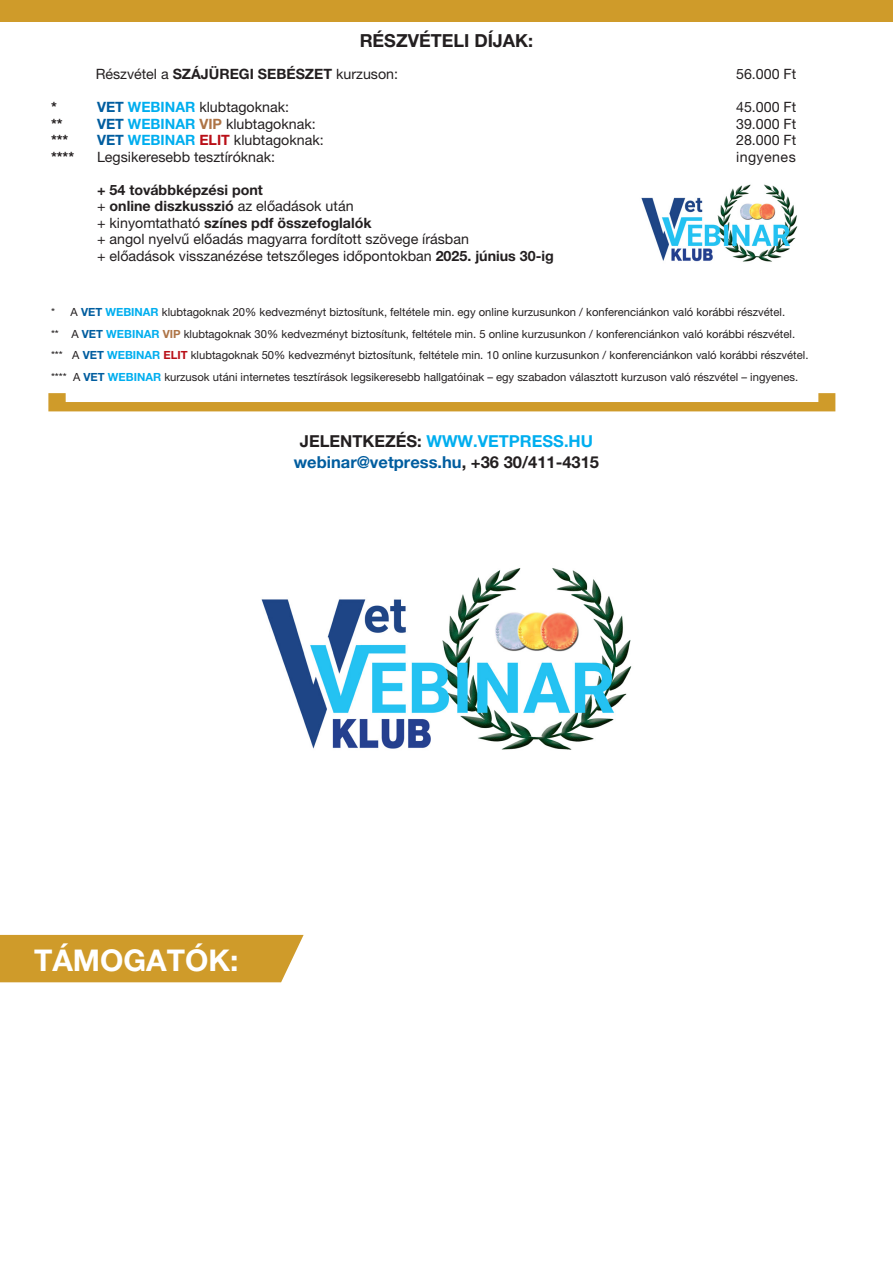
<style>
.page{position:relative;width:893px;height:1263px;background:#fff}
.page>*{position:absolute;margin:0;border:0;box-sizing:border-box;transform-origin:0 0}
.t1{font:700 30px "Helvetica Neue LT Pro";color:#fff}
.t2{font:700 18px "Helvetica Neue LT Pro";color:#231f20}
.t3{font:700 16.5px "Helvetica Neue LT Pro";color:#015d9f}
.t4{font:700 16.5px "Helvetica Neue LT Pro";color:#00aeef}
.t5{font:14.25px "Helvetica Neue LT Pro";color:#231f20}
.t6{font:700 14.25px "Helvetica Neue LT Pro";color:#231f20}
.t7{font:14.25px "Helvetica Neue LT Pro";letter-spacing:.03em;color:#231f20}
.t8{font:11.25px "Helvetica Neue LT Pro";color:#231f20}
.s1{font-weight:700}
.s2{font-weight:700;color:#015d9f}
.s3{font-weight:700;color:#00aeef}
.s4{font-weight:700;color:#ae7446}
.s5{font-weight:700;color:#b90f17}
.s6{font-weight:400}
.s7{color:#231f20}
</style>
<div class="page">
<svg style="left:48px;top:393px;width:788px;height:19px"></svg>
<img style="left:641px;top:184px;width:157px;height:78px">
<img style="left:261px;top:568px;width:371px;height:182px">
<div style="left:0;top:935px;width:304px;height:47px;background:#cf9b2a"></div>
<div style="left:0;top:0;width:893px;height:22px;background:#cf9b2a"></div>
<p class="t2" style="left:360px;top:29px;width:175px">RÉSZVÉTELI DÍJAK:</p>
<p class="t5" style="left:96px;top:66px;width:304px">Részvétel a <span class="s1">SZÁJÜREGI SEBÉSZET</span> kurzuson:</p>
<p class="t5" style="left:736px;top:66px;width:62px">56.000 Ft</p>
<p class="t6" style="left:51px;top:98px;width:7px">*</p>
<p class="t5" style="left:97px;top:99px;width:194px"><span class="s2">VET</span> <span class="s3">WEBINAR</span> klubtagoknak:</p>
<p class="t5" style="left:736px;top:99px;width:62px">45.000 Ft</p>
<p class="t6" style="left:51px;top:115px;width:13px">**</p>
<p class="t5" style="left:97px;top:115px;width:220px"><span class="s2">VET</span> <span class="s3">WEBINAR</span> <span class="s4">VIP</span> klubtagoknak:</p>
<p class="t5" style="left:736px;top:115px;width:62px">39.000 Ft</p>
<p class="t6" style="left:51px;top:131px;width:19px">***</p>
<p class="t5" style="left:97px;top:132px;width:228px"><span class="s2">VET</span> <span class="s3">WEBINAR</span> <span class="s5">ELIT</span> klubtagoknak:</p>
<p class="t5" style="left:736px;top:132px;width:62px">28.000 Ft</p>
<p class="t6" style="left:51px;top:148px;width:25px">****</p>
<p class="t5" style="left:97px;top:148px;width:180px">Legsikeresebb tesztíróknak:</p>
<p class="t7" style="left:736px;top:148px;width:61px">ingyenes</p>
<p class="t6" style="left:97px;top:181px;width:167px">+ 54 továbbképzési pont</p>
<p class="t6" style="left:97px;top:197px;width:258px"><span class="s6">+</span> online diszkusszió <span class="s6">az előadások után</span></p>
<p class="t6" style="left:97px;top:214px;width:276px"><span class="s6">+ kinyomtatható</span> színes pdf összefoglalók</p>
<p class="t5" style="left:97px;top:231px;width:373px">+ angol nyelvű előadás magyarra fordított szövege írásban</p>
<p class="t5" style="left:97px;top:247px;width:458px">+ előadások visszanézése tetszőleges időpontokban <span class="s1">2025. június 30-ig</span></p>
<p class="t8" style="left:51px;top:305px;width:736px">* A <span class="s2">VET</span> <span class="s3">WEBINAR</span> klubtagoknak 20% kedvezményt biztosítunk, feltétele min. egy online kurzusunkon / konferenciánkon való korábbi részvétel.</p>
<p class="t8" style="left:51px;top:327px;width:746px">** A <span class="s2">VET</span> <span class="s3">WEBINAR</span> <span class="s4">VIP</span> klubtagoknak 30% kedvezményt biztosítunk, feltétele min. 5 online kurzusunkon / konferenciánkon való korábbi részvétel.</p>
<p class="t8" style="left:51px;top:349px;width:759px">*** A <span class="s2">VET</span> <span class="s3">WEBINAR</span> <span class="s5">ELIT</span> klubtagoknak 50% kedvezményt biztosítunk, feltétele min. 10 online kurzusunkon / konferenciánkon való korábbi részvétel.</p>
<p class="t8" style="left:51px;top:370px;width:749px">**** A <span class="s2">VET</span> <span class="s3">WEBINAR</span> kurzusok utáni internetes tesztírások legsikeresebb hallgatóinak – egy szabadon választott kurzuson való részvétel – ingyenes.</p>
<p class="t4" style="left:300px;top:431px;width:295px"><span class="s7">JELENTKEZÉS:</span> WWW.VETPRESS.HU</p>
<p class="t3" style="left:294px;top:452px;width:307px">webinar@vetpress.hu<span class="s7">, +36 30/411-4315</span></p>
<p class="t1" style="left:34px;top:941px;width:206px">TÁMOGATÓK:</p>
</div>
